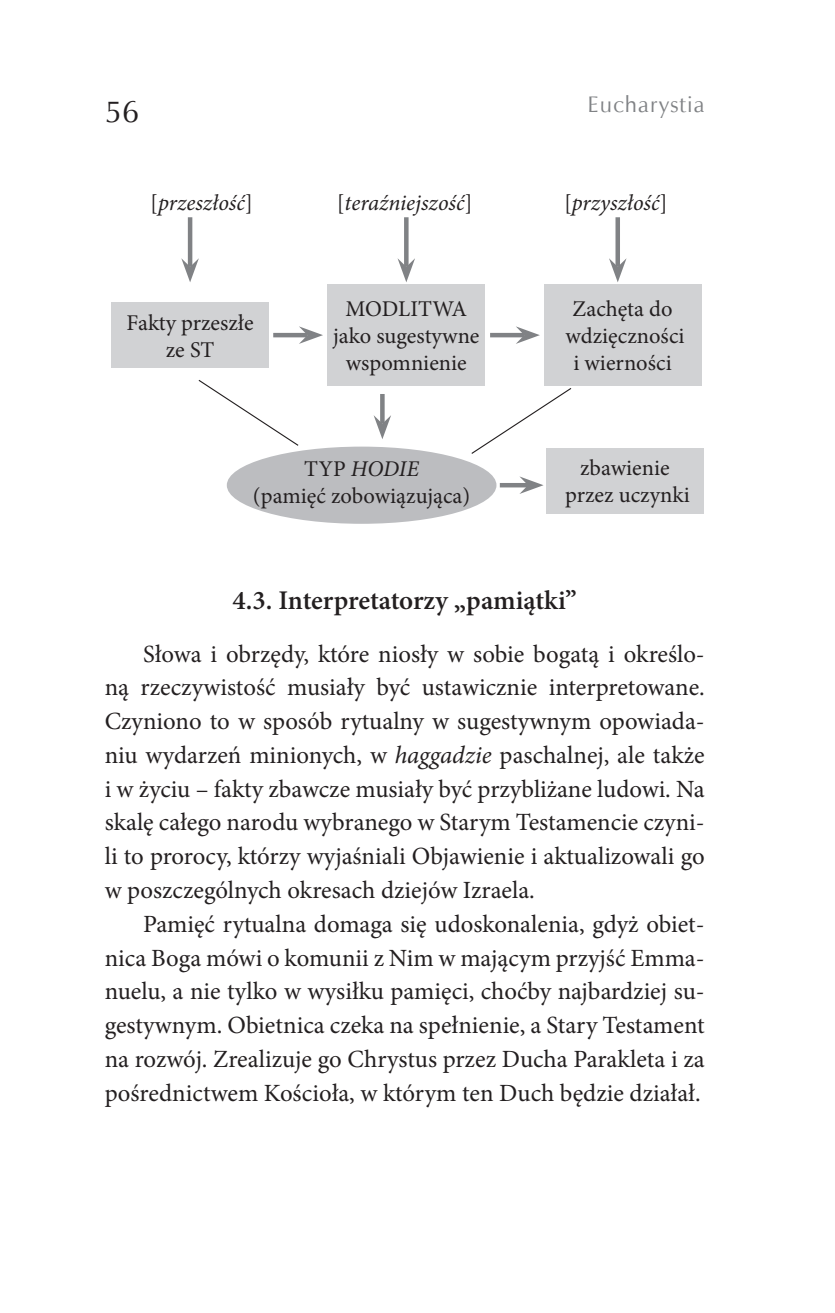
<style>
.page{position:relative;width:835px;height:1313px;background:#fff}
.page>*{position:absolute;margin:0;border:0;box-sizing:border-box;transform-origin:0 0}
.t1{font:31.5px "Zapf Humnst EU";color:#231f20}
.t2{font:600 27px "Minion Pro";letter-spacing:-.005em;color:#231f20}
.t3{font:24.75px/33.8px "Minion Pro";color:#231f20;text-align:justify}
.t4{font:22.5px/27px "Minion Pro";color:#231f20;text-align:center}
.t5{font:italic 22.5px "Minion Pro";color:#231f20}
.t6{font:22.5px "Zapf Humnst EU";letter-spacing:.05em;color:#808285}
.s1{font-style:normal}
.s2{font-style:italic}
</style>
<div class="page">
<div style="left:111px;top:303px;width:158px;height:65px;background:#d1d2d4"></div>
<div style="left:327px;top:284px;width:158px;height:102px;background:#d1d2d4"></div>
<div style="left:543px;top:284px;width:158px;height:102px;background:#d1d2d4"></div>
<div style="left:546px;top:448px;width:157px;height:65px;background:#d1d2d4"></div>
<hr style="left:188px;top:217px;width:4px;height:50px;background:#808285">
<svg style="left:181px;top:258px;width:18px;height:24px"></svg>
<hr style="left:273px;top:333px;width:34px;height:4px;background:#808285">
<svg style="left:299px;top:326px;width:24px;height:18px"></svg>
<hr style="left:490px;top:333px;width:34px;height:4px;background:#808285">
<svg style="left:515px;top:326px;width:24px;height:18px"></svg>
<hr style="left:499px;top:483px;width:29px;height:4px;background:#808285">
<svg style="left:519px;top:476px;width:24px;height:18px"></svg>
<hr style="left:404px;top:217px;width:4px;height:50px;background:#808285">
<svg style="left:397px;top:258px;width:18px;height:24px"></svg>
<svg style="left:380px;top:394px;width:4px;height:21px"></svg>
<svg style="left:373px;top:415px;width:18px;height:24px"></svg>
<div style="left:615px;top:217px;width:5px;height:50px;background:#808285"></div>
<svg style="left:609px;top:258px;width:17px;height:24px"></svg>
<div style="left:227px;top:447px;width:269px;height:77px;background:#bcbdc0;border-radius:50%"></div>
<svg style="left:198px;top:380px;width:101px;height:66px"></svg>
<svg style="left:471px;top:388px;width:101px;height:66px"></svg>
<p class="t1" style="left:105px;top:92px;width:36px">56</p>
<p class="t6" style="left:587px;top:90px;width:119px">Eucharystia</p>
<p class="t5" style="left:150px;top:188px;width:104px"><span class="s1">[</span>przeszłość<span class="s1">]</span></p>
<p class="t5" style="left:337px;top:188px;width:137px"><span class="s1">[</span>teraźniejszość<span class="s1">]</span></p>
<p class="t5" style="left:564px;top:188px;width:105px"><span class="s1">[</span>przyszłość<span class="s1">]</span></p>
<p class="t4" style="left:126px;top:309px;width:128px">Fakty przeszłe ze ST</p>
<p class="t4" style="left:333px;top:296px;width:148px">MODLITWA jako sugestywne wspomnienie</p>
<p class="t4" style="left:565px;top:296px;width:120px">Zachęta do wdzięczności i wierności</p>
<p class="t4" style="left:253px;top:456px;width:219px">TYP <span class="s2">HODIE<br></span>(pamięć zobowiązująca)</p>
<p class="t4" style="left:565px;top:455px;width:126px">zbawienie przez uczynki</p>
<p class="t2" style="left:232px;top:581px;width:345px">4.3. Interpretatorzy „pamiątki”</p>
<p class="t3" style="left:105px;top:637px;width:601px;text-indent:38px">Słowa i obrzędy, które niosły w sobie bogatą i określo&shy;ną rzeczywistość musiały być ustawicznie interpretowane.<br>Czyniono to w sposób rytualny w sugestywnym opowiada&shy;niu wydarzeń minionych, w <span class="s2">haggadzie</span> paschalnej, ale także i w życiu – fakty zbawcze musiały być przybliżane ludowi. Na skalę całego narodu wybranego w Starym Testamencie czyni&shy;li to prorocy, którzy wyjaśniali Objawienie i aktualizowali go w poszczególnych okresach dziejów Izraela.</p>
<p class="t3" style="left:105px;top:907px;width:601px;text-indent:38px">Pamięć rytualna domaga się udoskonalenia, gdyż obiet&shy;nica Boga mówi o komunii z Nim w mającym przyjść Emma&shy;nuelu, a nie tylko w wysiłku pamięci, choćby najbardziej su&shy;gestywnym. Obietnica czeka na spełnienie, a Stary Testament na rozwój. Zrealizuje go Chrystus przez Ducha Parakleta i za pośrednictwem Kościoła, w którym ten Duch będzie działał.</p>
</div>
